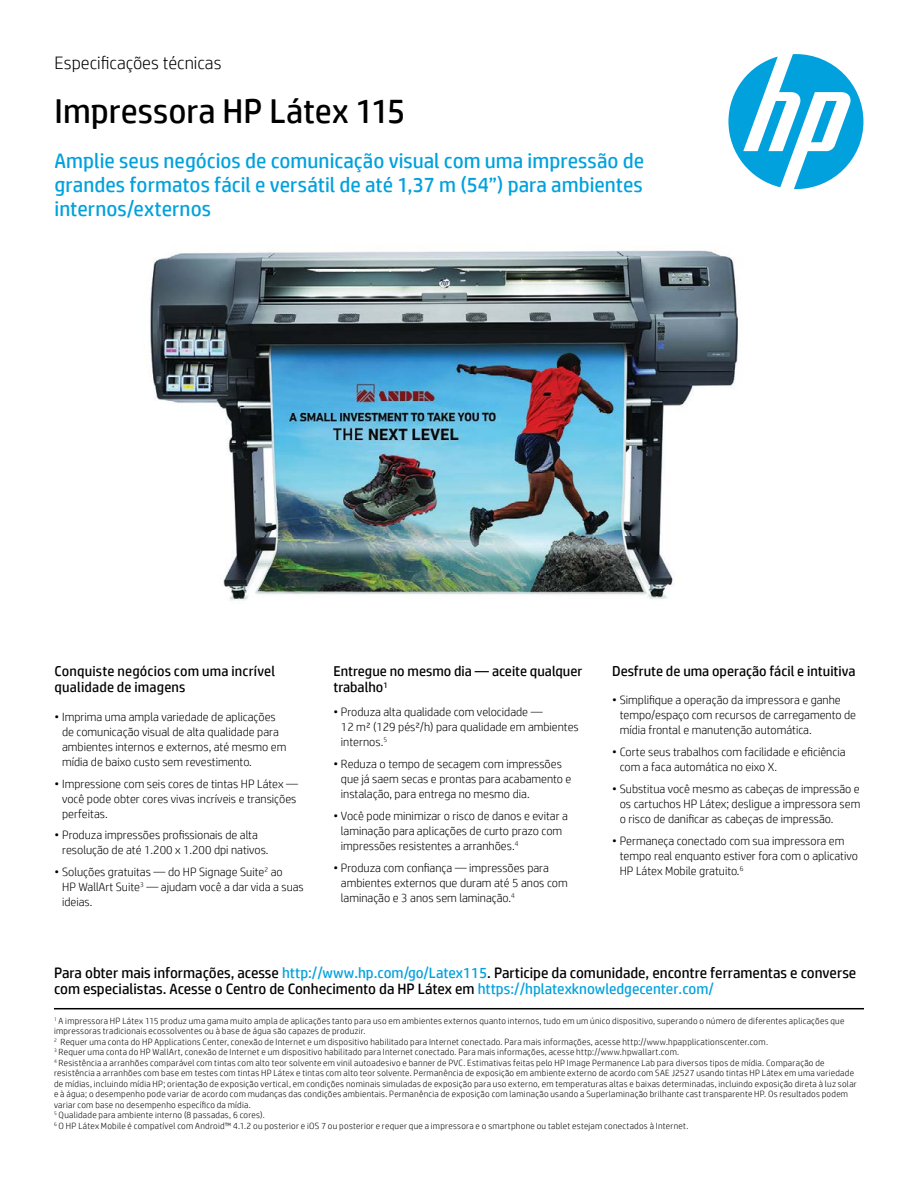
<style>
.page{position:relative;width:918px;height:1188px;background:#fff}
.page>*{position:absolute;margin:0;border:0;box-sizing:border-box;transform-origin:0 0}
.Cover_headline_30_32{font:34.5px "HP Simplified";color:#000}
.Cover_headline_30_32-2{font:21px/24px "HP Simplified";color:#00a1dd;text-align:justify}
.Cover_headline_30_32-3{font:300 18px "HP Simplified";color:#000}
.call_to_action{font:15px/16.5px "HP Simplified";color:#000}
.Bullet{font:14.25px/16.5px "HP Simplified";color:#000}
.Body_header_bold{font:14.25px/16.5px "HP Simplified";letter-spacing:.015em;color:#000}
.t1{font:300 12px/15px "HP Simplified";color:#000}
.footnotes_6{font:300 9px/10.5px "HP Simplified";letter-spacing:.03em;color:#000}
.s1{color:#00a1dd}
</style>
<div class="page">
<svg style="left:728px;top:54px;width:135px;height:135px"></svg>
<img style="left:150px;top:250px;width:588px;height:351px">
<hr style="left:54px;top:1008px;width:810px;height:1px;background:#000">
<p class="Cover_headline_30_32-3" style="left:55px;top:52px;width:168px">Especificações técnicas</p>
<p class="Cover_headline_30_32" style="left:55px;top:89px;width:352px">Impressora HP Látex 115</p>
<p class="Cover_headline_30_32-2" style="left:55px;top:148px;width:591px">Amplie seus negócios de comunicação visual com uma impressão de grandes formatos fácil e versátil de até 1,37 m (54”) para ambientes internos/externos</p>
<p class="Body_header_bold" style="left:55px;top:662px;width:222px">Conquiste negócios com uma incrível qualidade de imagens</p>
<p class="t1" style="left:62px;top:709px;width:226px;text-indent:-8px">• Imprima uma ampla variedade de aplicações de comunicação visual de alta qualidade para ambientes internos e externos, até mesmo em mídia de baixo custo sem revestimento.</p>
<p class="t1" style="left:62px;top:776px;width:238px;text-indent:-8px">• Impressione com seis cores de tintas HP Látex — você pode obter cores vivas incríveis e transições perfeitas.</p>
<p class="t1" style="left:62px;top:827px;width:208px;text-indent:-8px">• Produza impressões profissionais de alta resolução de até 1.200 x 1.200 dpi nativos.</p>
<p class="t1" style="left:62px;top:864px;width:243px;text-indent:-8px">• Soluções gratuitas — do HP Signage Suite<sup>2</sup> ao<br>HP WallArt Suite<sup>3</sup> — ajudam você a dar vida a suas ideias.</p>
<p class="Bullet" style="left:333px;top:662px;width:251px">Entregue no mesmo dia — aceite qualquer trabalho<sup>1</sup></p>
<p class="t1" style="left:341px;top:704px;width:239px;text-indent:-8px">• Produza alta qualidade com velocidade —<br>12 m² (129 pés²/h) para qualidade em ambientes internos.<sup>5</sup></p>
<p class="t1" style="left:341px;top:756px;width:232px;text-indent:-8px">• Reduza o tempo de secagem com impressões que já saem secas e prontas para acabamento e instalação, para entrega no mesmo dia.</p>
<p class="t1" style="left:341px;top:808px;width:229px;text-indent:-8px">• Você pode minimizar o risco de danos e evitar a laminação para aplicações de curto prazo com impressões resistentes a arranhões.<sup>4</sup></p>
<p class="t1" style="left:341px;top:860px;width:228px;text-indent:-8px">• Produza com confiança — impressões para ambientes externos que duram até 5 anos com laminação e 3 anos sem laminação.<sup>4</sup></p>
<p class="Bullet" style="left:612px;top:662px;width:245px">Desfrute de uma operação fácil e intuitiva</p>
<p class="t1" style="left:620px;top:692px;width:238px;text-indent:-8px">• Simplifique a operação da impressora e ganhe tempo/espaço com recursos de carregamento de mídia frontal e manutenção automática.</p>
<p class="t1" style="left:620px;top:744px;width:227px;text-indent:-8px">• Corte seus trabalhos com facilidade e eficiência com a faca automática no eixo X.</p>
<p class="t1" style="left:620px;top:781px;width:242px;text-align:justify;text-indent:-8px">• Substitua você mesmo as cabeças de impressão e os cartuchos HP Látex; desligue a impressora sem o risco de danificar as cabeças de impressão.</p>
<p class="t1" style="left:620px;top:833px;width:240px;text-indent:-8px">• Permaneça conectado com sua impressora em tempo real enquanto estiver fora com o aplicativo<br>HP Látex Mobile gratuito.<sup>6</sup></p>
<p class="call_to_action" style="left:54px;top:964px;width:804px">Para obter mais informações, acesse <span class="s1">http://www.hp.com/go/Latex115</span>. Participe da comunidade, encontre ferramentas e converse com especialistas. Acesse o Centro de Conhecimento da HP Látex em <span class="s1">https://hplatexknowledgecenter.com/</span></p>
<p class="footnotes_6" style="left:54px;top:1015px;width:792px"><sup>1</sup> A impressora HP Látex 115 produz uma gama muito ampla de aplicações tanto para uso em ambientes externos quanto internos, tudo em um único dispositivo, superando o número de diferentes aplicações que impressoras tradicionais ecossolventes ou à base de água são capazes de produzir.</p>
<p class="footnotes_6" style="left:54px;top:1036px;width:716px"><sup>2</sup> Requer uma conta do HP Applications Center, conexão de Internet e um dispositivo habilitado para Internet conectado. Para mais informações, acesse http://www.hpapplicationscenter.com.</p>
<p class="footnotes_6" style="left:54px;top:1047px;width:627px"><sup>3</sup> Requer uma conta do HP WallArt, conexão de Internet e um dispositivo habilitado para Internet conectado. Para mais informações, acesse http://www.hpwallart.com.</p>
<p class="footnotes_6" style="left:54px;top:1057px;width:804px"><sup>4</sup> Resistência a arranhões comparável com tintas com alto teor solvente em vinil autoadesivo e banner de PVC. Estimativas feitas pelo HP Image Permanence Lab para diversos tipos de mídia. Comparação de resistência a arranhões com base em testes com tintas HP Látex e tintas com alto teor solvente. Permanência de exposição em ambiente externo de acordo com SAE J2527 usando tintas HP Látex em uma variedade de mídias, incluindo mídia HP; orientação de exposição vertical, em condições nominais simuladas de exposição para uso externo, em temperaturas altas e baixas determinadas, incluindo exposição direta à luz solar e à água; o desempenho pode variar de acordo com mudanças das condições ambientais. Permanência de exposição com laminação usando a Superlaminação brilhante cast transparente HP. Os resultados podem variar com base no desempenho específico da mídia.</p>
<p class="footnotes_6" style="left:54px;top:1110px;width:212px"><sup>5</sup> Qualidade para ambiente interno (8 passadas, 6 cores).</p>
<p class="footnotes_6" style="left:54px;top:1120px;width:636px"><sup>6</sup> O HP Látex Mobile é compatível com Android™ 4.1.2 ou posterior e iOS 7 ou posterior e requer que a impressora e o smartphone ou tablet estejam conectados à Internet.</p>
</div>
